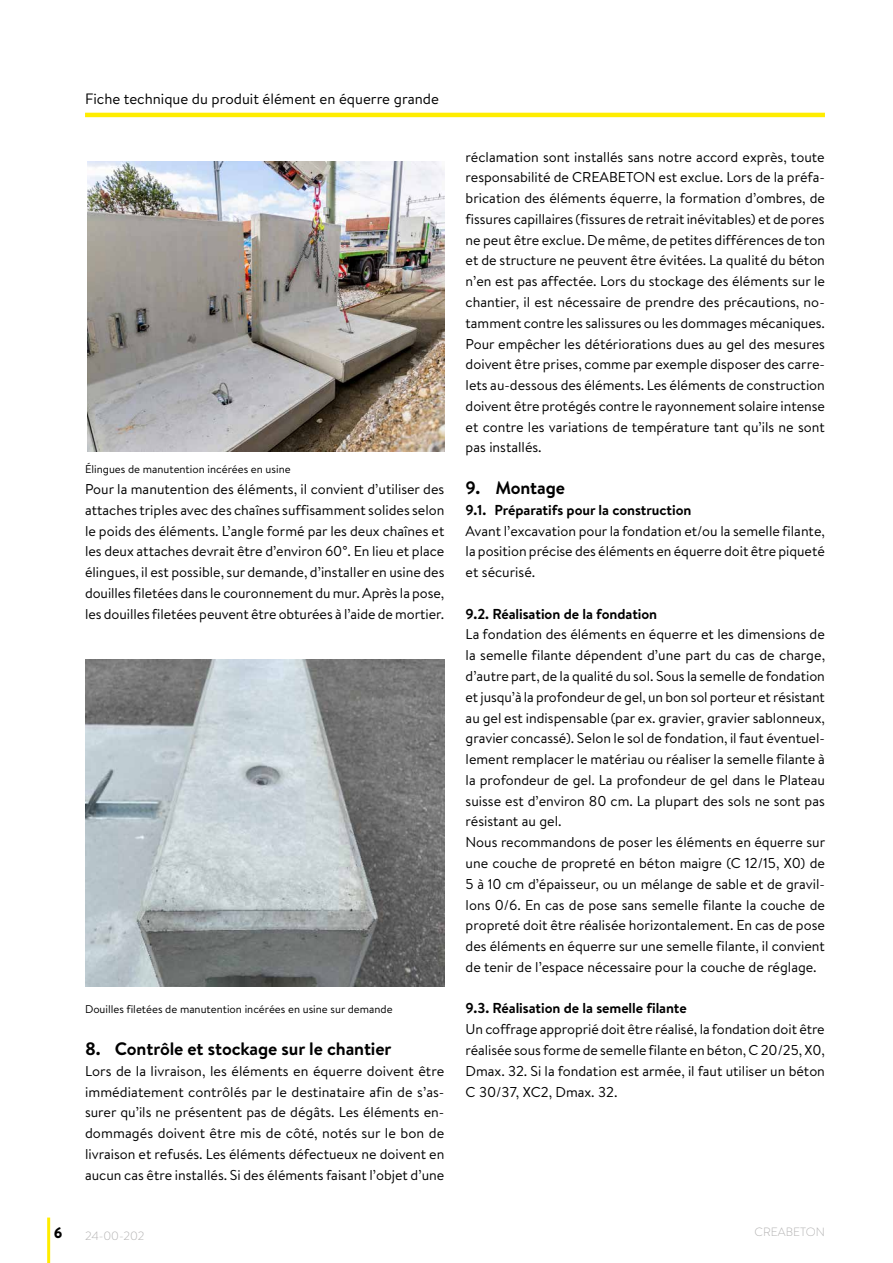
<style>
.page{position:relative;width:893px;height:1263px;background:#fff}
.page>*{position:absolute;margin:0;border:0;box-sizing:border-box;transform-origin:0 0}
.t1{font:700 18px "Brandon Text";letter-spacing:-.005em;color:#000}
.t2{font:15px "Brandon Text";color:#000}
.t3{font:900 15px "Brandon Text";color:#000}
.t4{font:700 14.4px "Brandon Text";letter-spacing:-.005em;color:#000}
.t5{font:14.25px/20.9px "Brandon Text";color:#000;text-align:justify}
.t6{font:300 12px "Brandon Text";color:#b3b2b2}
.t7{font:11.25px "Brandon Text";color:#000}
</style>
<div class="page">
<hr style="left:47px;top:1217px;width:3px;height:46px;background:#ffed00">
<hr style="left:85px;top:113px;width:740px;height:4px;background:#ffed00">
<img style="left:87px;top:162px;width:357px;height:290px">
<img style="left:85px;top:659px;width:359px;height:328px">
<p class="t2" style="left:85px;top:89px;width:355px">Fiche technique du produit élément en équerre grande</p>
<p class="t7" style="left:85px;top:462px;width:207px">Élingues de manutention incérées en usine</p>
<p class="t5" style="left:85px;top:478px;width:361px">Pour la manutention des éléments, il convient d’utiliser des attaches triples avec des chaînes suffisamment solides selon le poids des éléments. L’angle formé par les deux chaînes et les deux attaches devrait être d’environ 60°. En lieu et place élingues, il est possible, sur demande, d’installer en usine des douilles filetées dans le couronnement du mur. Après la pose, les douilles filetées peuvent être obturées à l’aide de mortier.</p>
<p class="t7" style="left:85px;top:1002px;width:309px">Douilles filetées de manutention incérées en usine sur demande</p>
<p class="t1" style="left:85px;top:1036px;width:308px">8. Contrôle et stockage sur le chantier</p>
<p class="t5" style="left:85px;top:1060px;width:361px">Lors de la livraison, les éléments en équerre doivent être immédiatement contrôlés par le destinataire afin de s’as&shy;surer qu’ils ne présentent pas de dégâts. Les éléments en&shy;dommagés doivent être mis de côté, notés sur le bon de livraison et refusés. Les éléments défectueux ne doivent en aucun cas être installés. Si des éléments faisant l’objet d’une</p>
<p class="t5" style="left:466px;top:146px;width:361px">réclamation sont installés sans notre accord exprès, toute responsabilité de CREABETON est exclue. Lors de la préfa&shy;brication des éléments équerre, la formation d’ombres, de fissures capillaires (fissures de retrait inévitables) et de pores ne peut être exclue. De même, de petites différences de ton et de structure ne peuvent être évitées. La qualité du béton n’en est pas affectée. Lors du stockage des éléments sur le chantier, il est nécessaire de prendre des précautions, no&shy;tamment contre les salissures ou les dommages mécaniques.<br>Pour empêcher les détériorations dues au gel des mesures doivent être prises, comme par exemple disposer des carre&shy;lets au-dessous des éléments. Les éléments de construction doivent être protégés contre le rayonnement solaire intense et contre les variations de température tant qu’ils ne sont pas installés.</p>
<p class="t1" style="left:466px;top:475px;width:101px">9. Montage</p>
<p class="t4" style="left:466px;top:500px;width:227px">9.1. Préparatifs pour la construction</p>
<p class="t5" style="left:466px;top:520px;width:361px">Avant l’excavation pour la fondation et/ou la semelle filante, la position précise des éléments en équerre doit être piqueté et sécurisé.</p>
<p class="t4" style="left:466px;top:604px;width:193px">9.2. Réalisation de la fondation</p>
<p class="t5" style="left:466px;top:624px;width:361px;text-align:left">La fondation des éléments en équerre et les dimensions de la semelle filante dépendent d’une part du cas de charge, d’autre part, de la qualité du sol. Sous la semelle de fondation et jusqu’à la profondeur de gel, un bon sol porteur et résistant au gel est indispensable (par ex. gravier, gravier sablonneux, gravier concassé). Selon le sol de fondation, il faut éventuel&shy;lement remplacer le matériau ou réaliser la semelle filante à la profondeur de gel. La profondeur de gel dans le Plateau suisse est d’environ 80 cm. La plupart des sols ne sont pas résistant au gel.<br>Nous recommandons de poser les éléments en équerre sur une couche de propreté en béton maigre (C 12/15, X0) de 5 à 10 cm d’épaisseur, ou un mélange de sable et de gravil&shy;lons 0/6. En cas de pose sans semelle filante la couche de propreté doit être réalisée horizontalement. En cas de pose des éléments en équerre sur une semelle filante, il convient de tenir de l’espace nécessaire pour la couche de réglage.</p>
<p class="t4" style="left:466px;top:998px;width:223px">9.3. Réalisation de la semelle filante</p>
<p class="t5" style="left:466px;top:1019px;width:361px">Un coffrage approprié doit être réalisé, la fondation doit être réalisée sous forme de semelle filante en béton, C 20/25, X0, Dmax. 32. Si la fondation est armée, il faut utiliser un béton C 30/37, XC2, Dmax. 32.</p>
<p class="t3" style="left:54px;top:1222px;width:10px">6</p>
<p class="t6" style="left:85px;top:1227px;width:61px">24-00-202</p>
<p class="t6" style="left:755px;top:1224px;width:72px">CREABETON</p>
</div>
